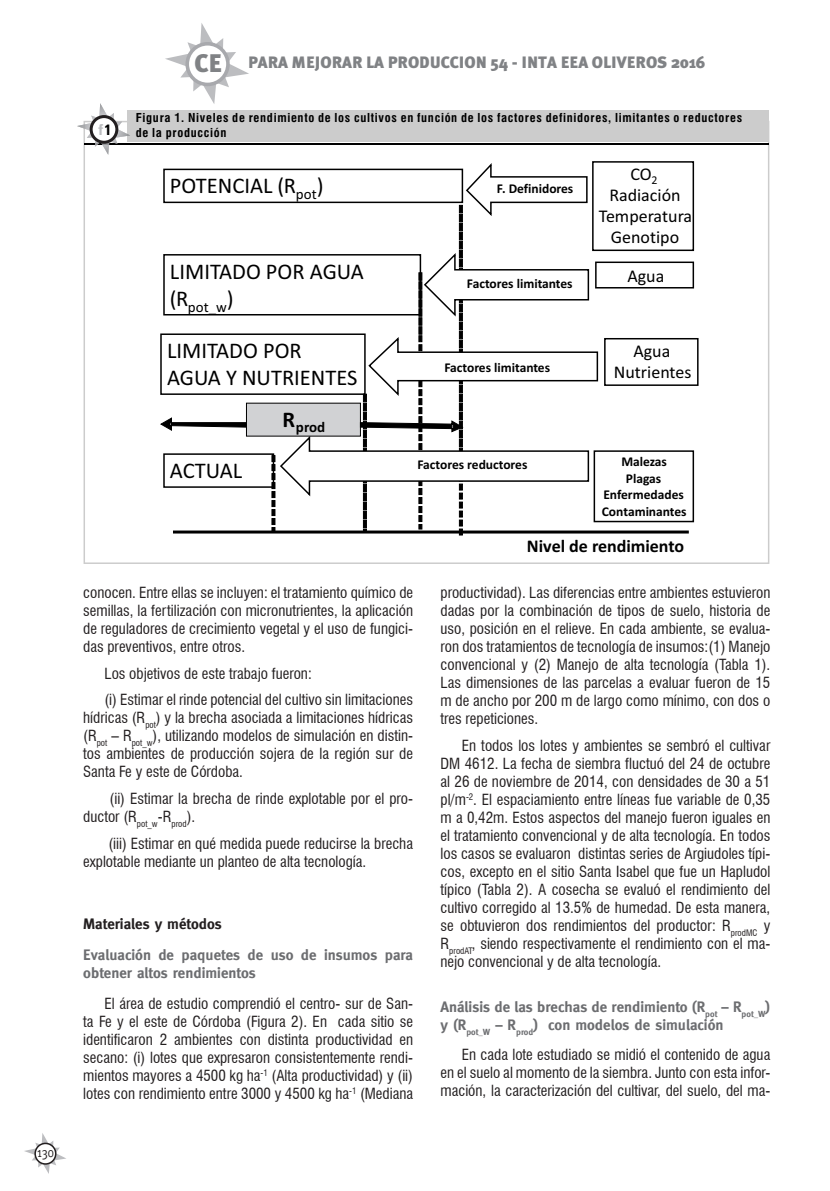
<style>
.page{position:relative;width:830px;height:1191px;background:#fff}
.page>*{position:absolute;margin:0;border:0;box-sizing:border-box;transform-origin:0 0}
.t1{font:22.5px/27px "Calibri";color:#000}
.t2{font:18px/21px "Calibri";color:#000;text-align:center}
.t3{font:700 18px "Calibri";color:#000}
.t4{font:900 16.5px "Meta Plus";color:#808285}
.texto_general{font:condensed 15px/18px "Swiss 721 BT";color:#231f20;text-align:justify}
.subtitulo2{font:700 15px/18px "Meta";color:#6c6d70}
.subtitulo1{font:700 15px "Meta";color:#231f20}
.t5{font:15px "Calibri";color:#000}
.t6{font:700 15px "Calibri";color:#000}
.t7{font:700 condensed 15px "Zurich BT";color:#bcbdc0;scale:1.04 1}
.t8{font:700 13.5px/16.5px "Calibri";color:#000;text-align:center}
.t9{font:13.5px "Meta";color:#231f20;scale:.85 1}
.t10{font:700 condensed 12px "Swiss 721 BT";letter-spacing:.055em;color:#000;scale:1.04 1}
.s1{font-size:25.5px}
.s2{color:#000}
</style>
<div class="page">
<svg style="left:24px;top:1133px;width:42px;height:41px"></svg>
<div style="left:35px;top:1143px;width:21px;height:21px;background:#fff;border-radius:50%"></div>
<div style="left:34px;top:1142px;width:22px;height:22px;border:2px solid #231f20;border-radius:50%"></div>
<svg style="left:165px;top:23px;width:84px;height:81px"></svg>
<div style="left:187px;top:44px;width:41px;height:40px;background:#fff;border-radius:50%"></div>
<div style="left:185px;top:42px;width:44px;height:44px;border:4px solid #a8a9ad;border-radius:50%"></div>
<div style="left:127px;top:111px;width:641px;height:31px;background:#ccc"></div>
<hr style="left:84px;top:143px;width:684px;height:1px;background:#000">
<svg style="left:77px;top:103px;width:53px;height:52px"></svg>
<div style="left:91px;top:117px;width:26px;height:25px;background:#fff;border-radius:50%"></div>
<div style="left:90px;top:115px;width:28px;height:29px;border:3px solid #231f20;border-radius:50%"></div>
<hr style="left:173px;top:530px;width:515px;height:3px;background:#000">
<div style="left:163px;top:254px;width:258px;height:61px;border:1px solid #000"></div>
<div style="left:163px;top:169px;width:300px;height:34px;border:1px solid #000"></div>
<div style="left:594px;top:261px;width:99px;height:27px;border:1px solid #000"></div>
<div style="left:591px;top:161px;width:102px;height:90px;border:1px solid #000"></div>
<div style="left:163px;top:453px;width:111px;height:35px;border:1px solid #000"></div>
<div style="left:160px;top:333px;width:205px;height:62px;border:1px solid #000"></div>
<div style="left:603px;top:338px;width:95px;height:48px;border:1px solid #000"></div>
<div style="left:593px;top:450px;width:100px;height:72px;border:1px solid #000"></div>
<svg style="left:160px;top:417px;width:86px;height:13px"></svg>
<div style="left:246px;top:403px;width:114px;height:33px;background:#d1d2d4"></div>
<div style="left:246px;top:403px;width:114px;height:33px;border:1px solid #000"></div>
<svg style="left:272px;top:161px;width:326px;height:374px"></svg>
<p class="t9" style="left:37px;top:1144px;width:21px">130</p>
<p class="t4" style="left:194px;top:56px;width:512px"><span class="s1">CE</span> PARA MEJORAR LA PRODUCCION 54 - INTA EEA OLIVEROS 2016</p>
<p class="t10" style="left:136px;top:113px;width:584px">Figura 1. Niveles de rendimiento de los cultivos en función de los factores definidores, limitantes o reductores</p>
<p class="t7" style="left:99px;top:121px;width:14px">f<span class="s2">1</span></p>
<p class="t10" style="left:136px;top:128px;width:89px">de la producción</p>
<p class="t1" style="left:170px;top:174px;width:155px">POTENCIAL (R<sub>pot</sub>)</p>
<p class="t1" style="left:170px;top:259px;width:195px">LIMITADO POR AGUA</p>
<p class="t5" style="left:170px;top:301px;width:65px"><sup>(R</sup>pot_w<sup>)</sup></p>
<p class="t8" style="left:496px;top:182px;width:78px">F. Definidores</p>
<p class="t8" style="left:466px;top:276px;width:107px">Factores limitantes</p>
<p class="t2" style="left:598px;top:165px;width:95px">CO<sub>2<br></sub>Radiación<br>Temperatura<br>Genotipo</p>
<p class="t2" style="left:627px;top:267px;width:38px">Agua</p>
<p class="t1" style="left:167px;top:339px;width:192px">LIMITADO POR<br>AGUA Y NUTRIENTES</p>
<p class="t2" style="left:613px;top:341px;width:79px">Agua<br>Nutrientes</p>
<p class="t8" style="left:444px;top:360px;width:107px">Factores limitantes</p>
<p class="t1" style="left:170px;top:459px;width:74px">ACTUAL</p>
<p class="t6" style="left:282px;top:421px;width:44px"><sup>R</sup>prod</p>
<p class="t8" style="left:417px;top:457px;width:111px">Factores reductores</p>
<p class="t8" style="left:601px;top:454px;width:86px">Malezas<br>Plagas<br>Enfermedades<br>Contaminantes</p>
<p class="t3" style="left:526px;top:539px;width:159px">Nivel de rendimiento</p>
<p class="texto_general" style="left:83px;top:584px;width:331px">conocen. Entre ellas se incluyen: el tratamiento químico de semillas, la fertilización con micronutrientes, la aplicación de reguladores de crecimiento vegetal y el uso de fungici&shy;das preventivos, entre otros.</p>
<p class="texto_general" style="left:104px;top:664px;width:209px">Los objetivos de este trabajo fueron:</p>
<p class="texto_general" style="left:83px;top:691px;width:331px;text-indent:21px">(i) Estimar el rinde potencial del cultivo sin limitaciones hídricas (R<sub>pot</sub>) y la brecha asociada a limitaciones hídricas (R<sub>pot</sub> – R<sub>pot_w</sub>), utilizando modelos de simulación en distin&shy;tos ambientes de producción sojera de la región sur de Santa Fe y este de Córdoba.</p>
<p class="texto_general" style="left:83px;top:789px;width:331px;text-indent:26px">(ii) Estimar la brecha de rinde explotable por el pro&shy;ductor (R<sub>pot_w</sub>-R<sub>prod</sub>).</p>
<p class="texto_general" style="left:83px;top:834px;width:331px;text-indent:25px">(iii) Estimar en qué medida puede reducirse la brecha explotable mediante un planteo de alta tecnología.</p>
<p class="subtitulo1" style="left:83px;top:915px;width:140px">Materiales y métodos</p>
<p class="subtitulo2" style="left:83px;top:945px;width:331px">Evaluación de paquetes de uso de insumos para obtener altos rendimientos</p>
<p class="texto_general" style="left:83px;top:994px;width:331px;text-indent:21px">El área de estudio comprendió el centro- sur de San&shy;ta Fe y el este de Córdoba (Figura 2). En cada sitio se identificaron 2 ambientes con distinta productividad en secano: (i) lotes que expresaron consistentemente rendi&shy;mientos mayores a 4500 kg ha<sup>-1</sup> (Alta productividad) y (ii) lotes con rendimiento entre 3000 y 4500 kg ha<sup>-1</sup> (Mediana</p>
<p class="texto_general" style="left:440px;top:584px;width:331px">productividad). Las diferencias entre ambientes estuvieron dadas por la combinación de tipos de suelo, historia de uso, posición en el relieve. En cada ambiente, se evalua&shy;ron dos tratamientos de tecnología de insumos:(1) Manejo convencional y (2) Manejo de alta tecnología (Tabla 1).<br>Las dimensiones de las parcelas a evaluar fueron de 15 m de ancho por 200 m de largo como mínimo, con dos o tres repeticiones.</p>
<p class="texto_general" style="left:440px;top:736px;width:331px;text-indent:21px">En todos los lotes y ambientes se sembró el cultivar DM 4612. La fecha de siembra fluctuó del 24 de octubre al 26 de noviembre de 2014, con densidades de 30 a 51 pl/m<sup>-2</sup>. El espaciamiento entre líneas fue variable de 0,35 m a 0,42m. Estos aspectos del manejo fueron iguales en el tratamiento convencional y de alta tecnología. En todos los casos se evaluaron distintas series de Argiudoles típi&shy;cos, excepto en el sitio Santa Isabel que fue un Hapludol típico (Tabla 2). A cosecha se evaluó el rendimiento del cultivo corregido al 13.5% de humedad. De esta manera, se obtuvieron dos rendimientos del productor: R<sub>prodMC</sub> y R<sub>prodAT</sub>, siendo respectivamente el rendimiento con el ma&shy;nejo convencional y de alta tecnología.</p>
<p class="subtitulo2" style="left:440px;top:997px;width:331px">Análisis de las brechas de rendimiento (R<sub>pot</sub> – R<sub>pot_W</sub>) y (R<sub>pot_W</sub> – R<sub>prod</sub>) con modelos de simulación</p>
<p class="texto_general" style="left:440px;top:1045px;width:331px;text-indent:21px">En cada lote estudiado se midió el contenido de agua en el suelo al momento de la siembra. Junto con esta infor&shy;mación, la caracterización del cultivar, del suelo, del ma-</p>
</div>
